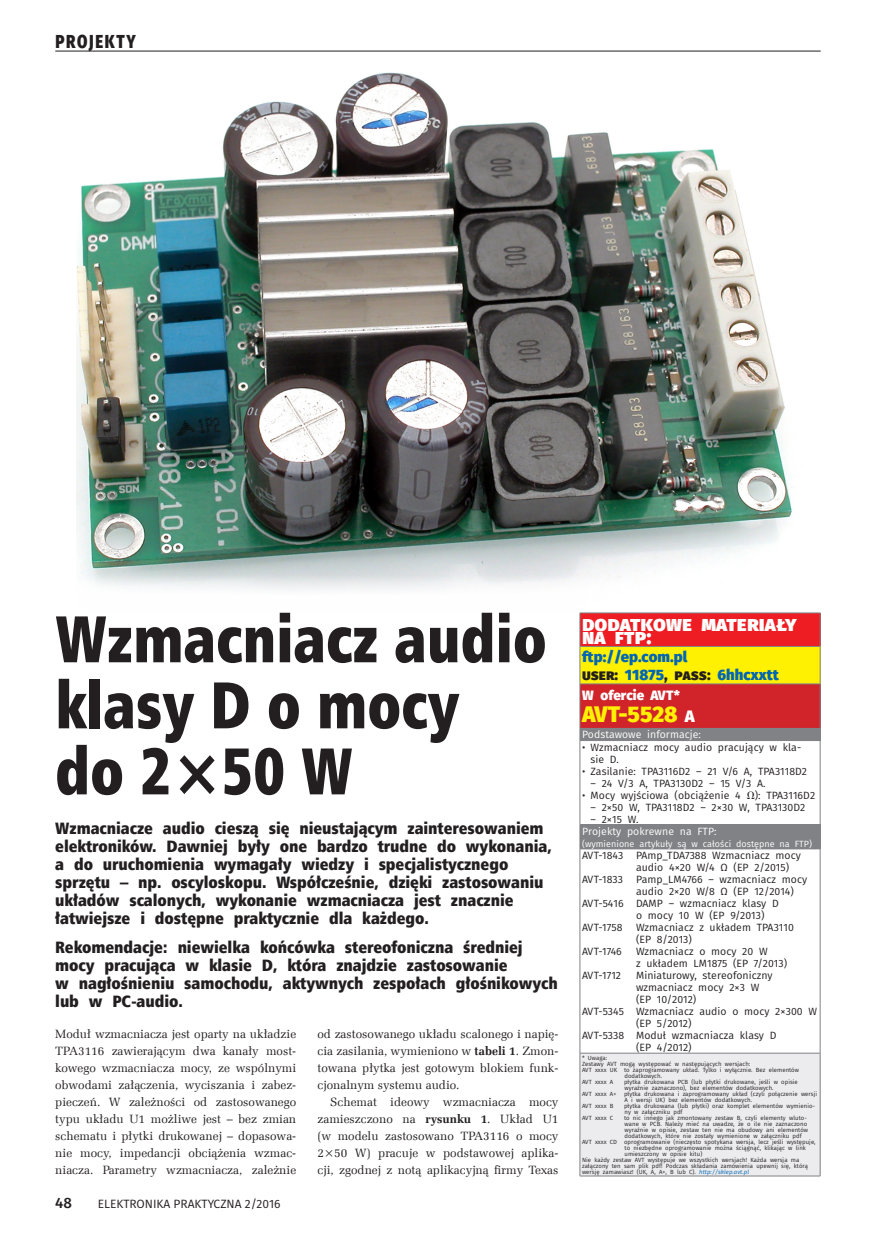
<style>
.page{position:relative;width:893px;height:1234px;background:#fff}
.page>*{position:absolute;margin:0;border:0;box-sizing:border-box;transform-origin:0 0}
._9_Tytul{font:66px/66px "Humnst 777 X Blk Cn EU";color:#231f20;scale:.9 1}
._7_Tabela{font:800 22.5px "Fira Sans";letter-spacing:-.005em;color:#fff101}
._8_Tabela_Tytul{font:800 21px "Fira Sans";letter-spacing:.005em;color:#fff}
.t1{font:800 18.75px "Fira Sans";letter-spacing:.11em;color:#231f20;scale:.8 1}
._2_Lead_kurs{font:16.5px/18px "Humnst 777 X Blk Cn EU";letter-spacing:-.005em;color:#231f20}
._7_Tabela-2{font:800 15px "Fira Sans";letter-spacing:.005em;color:#0166b3}
.t2{font:500 15px "Fira Sans";color:#231f20}
._7_Tabela-3{font:800 13.5px "Fira Sans";letter-spacing:.005em;color:#fff}
._1_Body{font:12px/17px "Zapf Ellipt EU";color:#231f20;text-align:justify}
.t3{font:12px "Fira Sans";color:#231f20}
._7_Tabela-4{font:10.5px/12px "Fira Sans";letter-spacing:.005em;color:#231f20}
._7_Tabela-5{font:10.5px "Fira Sans";letter-spacing:.005em;color:#fff}
._7_Tabela-6{font:9px "Fira Sans";letter-spacing:.005em;color:#fff}
._7_Tabela-7{font:6px/6px "Fira Sans";letter-spacing:.005em;color:#231f20}
.s1{font-weight:700}
.s2{color:#231f20}
.s3{font-size:16.5px;color:#fff}
.s4{font-family:"Math With Greek"}
.s5{font-style:italic;color:#0166b3}
</style>
<div class="page">
<img style="left:77px;top:72px;width:715px;height:518px">
<hr style="left:55px;top:51px;width:766px;height:1px;background:#231f20">
<div style="left:580px;top:612px;width:240px;height:34px;background:#ee1d23"></div>
<div style="left:580px;top:646px;width:240px;height:37px;background:#fff101"></div>
<div style="left:580px;top:683px;width:240px;height:45px;background:#d1232a"></div>
<div style="left:580px;top:728px;width:240px;height:12px;background:#808285"></div>
<svg style="left:581px;top:741px;width:239px;height:311px"></svg>
<div style="left:580px;top:824px;width:240px;height:24px;background:#808285"></div>
<div style="left:580px;top:1052px;width:240px;height:123px;background:#ececee"></div>
<hr style="left:580px;top:612px;width:240px;height:1px;background:#808285">
<hr style="left:580px;top:613px;width:1px;height:33px;background:#808285">
<hr style="left:820px;top:613px;width:1px;height:33px;background:#808285">
<hr style="left:580px;top:646px;width:240px;height:1px;background:#808285">
<hr style="left:580px;top:646px;width:1px;height:37px;background:#808285">
<hr style="left:820px;top:646px;width:1px;height:37px;background:#808285">
<hr style="left:580px;top:683px;width:240px;height:1px;background:#808285">
<hr style="left:580px;top:684px;width:1px;height:44px;background:#808285">
<hr style="left:820px;top:684px;width:1px;height:44px;background:#808285">
<svg style="left:820px;top:728px;width:1px;height:12px"></svg>
<hr style="left:580px;top:740px;width:240px;height:1px;background:#808285">
<hr style="left:580px;top:740px;width:1px;height:84px;background:#808285">
<hr style="left:820px;top:740px;width:1px;height:84px;background:#808285">
<svg style="left:820px;top:824px;width:1px;height:24px"></svg>
<hr style="left:580px;top:848px;width:240px;height:1px;background:#808285">
<hr style="left:580px;top:848px;width:1px;height:204px;background:#808285">
<hr style="left:820px;top:848px;width:1px;height:204px;background:#808285">
<hr style="left:580px;top:1052px;width:240px;height:1px;background:#808285">
<hr style="left:580px;top:1053px;width:1px;height:122px;background:#808285">
<hr style="left:820px;top:1053px;width:1px;height:122px;background:#808285">
<hr style="left:580px;top:1175px;width:240px;height:1px;background:#808285">
<p class="t1" style="left:55px;top:28px;width:102px">PROJEKTY</p>
<p class="_9_Tytul" style="left:55px;top:606px;width:548px">Wzmacniacz audio klasy D o mocy<br>do 2×50 W</p>
<p class="_2_Lead_kurs" style="left:55px;top:819px;width:498px">Wzmacniacze audio cieszą się nieustającym zainteresowaniem elektroników. Dawniej były one bardzo trudne do wykonania, a do uruchomienia wymagały wiedzy i specjalistycznego sprzętu – np. oscyloskopu. Współcześnie, dzięki zastosowaniu układów scalonych, wykonanie wzmacniacza jest znacznie łatwiejsze i dostępne praktycznie dla każdego.</p>
<p class="_2_Lead_kurs" style="left:55px;top:938px;width:504px">Rekomendacje: niewielka końcówka stereofoniczna średniej mocy pracująca w klasie D, która znajdzie zastosowanie<br>w nagłośnieniu samochodu, aktywnych zespołach głośnikowych lub w PC-audio.</p>
<p class="_1_Body" style="left:317px;top:1025px;width:242px">od zastosowanego układu scalonego i napię&shy;cia zasilania, wymieniono w <span class="s1">tabeli 1</span>. Zmon&shy;towana płytka jest gotowym blokiem funk&shy;cjonalnym systemu audio.</p>
<p class="_1_Body" style="left:317px;top:1093px;width:242px;text-indent:13px">Schemat ideowy wzmacniacza mocy zamieszczono na <span class="s1">rysunku 1</span>. Układ U1 (w modelu zastosowano TPA3116 o mocy 2×50 W) pracuje w podstawowej aplika&shy;cji, zgodnej z notą aplikacyjną firmy Texas</p>
<p class="_1_Body" style="left:55px;top:1025px;width:242px">Moduł wzmacniacza jest oparty na układzie TPA3116 zawierającym dwa kanały most&shy;kowego wzmacniacza mocy, ze wspólnymi obwodami załączenia, wyciszania i zabez&shy;pieczeń. W zależności od zastosowanego typu układu U1 możliwe jest – bez zmian schematu i płytki drukowanej – dopasowa&shy;nie mocy, impedancji obciążenia wzmac&shy;niacza. Parametry wzmacniacza, zależnie</p>
<p class="t2" style="left:55px;top:1192px;width:18px">48</p>
<h3 class="t3" style="left:98px;top:1195px;width:184px">ELEKTRONIKA PRAKTYCZNA 2/2016</h3>
<p class="_8_Tabela_Tytul" style="left:582px;top:608px;width:216px">dodatkowe materiały</p>
<p class="_8_Tabela_Tytul" style="left:582px;top:622px;width:71px">na ftp:</p>
<p class="_7_Tabela-2" style="left:582px;top:646px;width:107px">ftp://ep.com.pl</p>
<p class="_7_Tabela-2" style="left:582px;top:664px;width:198px"><span class="s2">user:</span> 11875<span class="s2">, pass:</span> 6hhcxxtt</p>
<p class="_7_Tabela-3" style="left:582px;top:685px;width:99px">W ofercie AVT*</p>
<p class="_7_Tabela" style="left:582px;top:698px;width:114px">AVT-5528 <span class="s3">A</span></p>
<p class="_7_Tabela-5" style="left:582px;top:727px;width:120px">Podstawowe informacje:</p>
<p class="_7_Tabela-4" style="left:591px;top:740px;width:212px;text-indent:-9px">• Wzmacniacz mocy audio pracujący w kla&shy;sie D.</p>
<p class="_7_Tabela-4" style="left:582px;top:764px;width:227px">• Zasilanie: TPA3116D2 – 21 V/6 A, TPA3118D2</p>
<p class="_7_Tabela-4" style="left:591px;top:776px;width:176px">– 24 V/3 A, TPA3130D2 – 15 V/3 A.</p>
<p class="_7_Tabela-4" style="left:582px;top:788px;width:235px">• Mocy wyjściowa (obciążenie 4 <span class="s4">V</span>): TPA3116D2</p>
<p class="_7_Tabela-4" style="left:591px;top:800px;width:216px">– 2×50 W, TPA3118D2 – 2×30 W, TPA3130D2</p>
<p class="_7_Tabela-4" style="left:591px;top:812px;width:50px">– 2×15 W.</p>
<p class="_7_Tabela-5" style="left:582px;top:823px;width:136px">Projekty pokrewne na FTP:</p>
<p class="_7_Tabela-6" style="left:582px;top:837px;width:231px">(wymienione artykuły są w całości dostępne na FTP)</p>
<p class="_7_Tabela-4" style="left:582px;top:849px;width:220px">AVT-1843 PAmp_TDA7388 Wzmacniacz mocy</p>
<p class="_7_Tabela-4" style="left:636px;top:861px;width:154px">audio 4×20 W/4 Ω (EP 2/2015)</p>
<p class="_7_Tabela-4" style="left:582px;top:873px;width:227px">AVT-1833 Pamp_LM4766 – wzmacniacz mocy</p>
<p class="_7_Tabela-4" style="left:636px;top:885px;width:159px">audio 2×20 W/8 Ω (EP 12/2014)</p>
<p class="_7_Tabela-4" style="left:582px;top:897px;width:198px">AVT-5416 DAMP – wzmacniacz klasy D</p>
<p class="_7_Tabela-4" style="left:636px;top:909px;width:130px">o mocy 10 W (EP 9/2013)</p>
<p class="_7_Tabela-4" style="left:582px;top:921px;width:42px">AVT-1758</p>
<p class="_7_Tabela-4" style="left:636px;top:921px;width:159px">Wzmacniacz z układem TPA3110 (EP 8/2013)</p>
<p class="_7_Tabela-4" style="left:582px;top:945px;width:41px">AVT-1746</p>
<p class="_7_Tabela-4" style="left:636px;top:945px;width:133px">Wzmacniacz o mocy 20 W</p>
<p class="_7_Tabela-4" style="left:636px;top:957px;width:153px">z układem LM1875 (EP 7/2013)</p>
<p class="_7_Tabela-4" style="left:582px;top:969px;width:41px">AVT-1712</p>
<p class="_7_Tabela-4" style="left:636px;top:969px;width:138px">Miniaturowy, stereofoniczny</p>
<p class="_7_Tabela-4" style="left:636px;top:981px;width:125px">wzmacniacz mocy 2×3 W (EP 10/2012)</p>
<p class="_7_Tabela-4" style="left:636px;top:1005px;width:183px;text-indent:-54px">AVT-5345 Wzmacniacz audio o mocy 2×300 W (EP 5/2012)</p>
<p class="_7_Tabela-4" style="left:636px;top:1029px;width:142px;text-indent:-54px">AVT-5338 Moduł wzmacniacza klasy D (EP 4/2012)</p>
<p class="_7_Tabela-7" style="left:582px;top:1054px;width:27px">* Uwaga:</p>
<p class="_7_Tabela-7" style="left:582px;top:1060px;width:170px">Zestawy AVT mogą występować w następujących wersjach:</p>
<p class="_7_Tabela-7" style="left:625px;top:1066px;width:176px;text-indent:-43px">AVT xxxx UK to zaprogramowany układ. Tylko i wyłącznie. Bez elementów dodatkowych.</p>
<p class="_7_Tabela-7" style="left:582px;top:1078px;width:33px">AVT xxxx A</p>
<p class="_7_Tabela-7" style="left:624px;top:1078px;width:175px">płytka drukowana PCB (lub płytki drukowane, jeśli w opisie wyraźnie zaznaczono), bez elementów dodatkowych.</p>
<p class="_7_Tabela-7" style="left:582px;top:1090px;width:36px">AVT xxxx A+</p>
<p class="_7_Tabela-7" style="left:624px;top:1090px;width:194px">płytka drukowana i zaprogramowany układ (czyli połączenie wersji<br>A i wersji UK) bez elementów dodatkowych.</p>
<p class="_7_Tabela-7" style="left:582px;top:1102px;width:33px">AVT xxxx B</p>
<p class="_7_Tabela-7" style="left:624px;top:1102px;width:193px">płytka drukowana (lub płytki) oraz komplet elementów wymienio&shy;ny w załączniku pdf</p>
<p class="_7_Tabela-7" style="left:582px;top:1114px;width:33px">AVT xxxx C</p>
<p class="_7_Tabela-7" style="left:624px;top:1114px;width:186px">to nic innego jak zmontowany zestaw B, czyli elementy wluto&shy;wane w PCB. Należy mieć na uwadze, że o ile nie zaznaczono wyraźnie w opisie, zestaw ten nie ma obudowy ani elementów dodatkowych, które nie zostały wymienione w załączniku pdf</p>
<p class="_7_Tabela-7" style="left:625px;top:1138px;width:193px;text-indent:-43px">AVT xxxx CD oprogramowanie (nieczęsto spotykana wersja, lecz jeśli występuje, to niezbędne oprogramowanie można ściągnąć, klikając w link umieszczony w opisie kitu)</p>
<p class="_7_Tabela-7" style="left:582px;top:1156px;width:227px">Nie każdy zestaw AVT występuje we wszystkich wersjach! Każda wersja ma załączony ten sam plik pdf! Podczas składania zamówienia upewnij się, którą wersję zamawiasz! (UK, A, A+, B lub C). <span class="s5">http://sklep.avt.pl</span></p>
</div>
